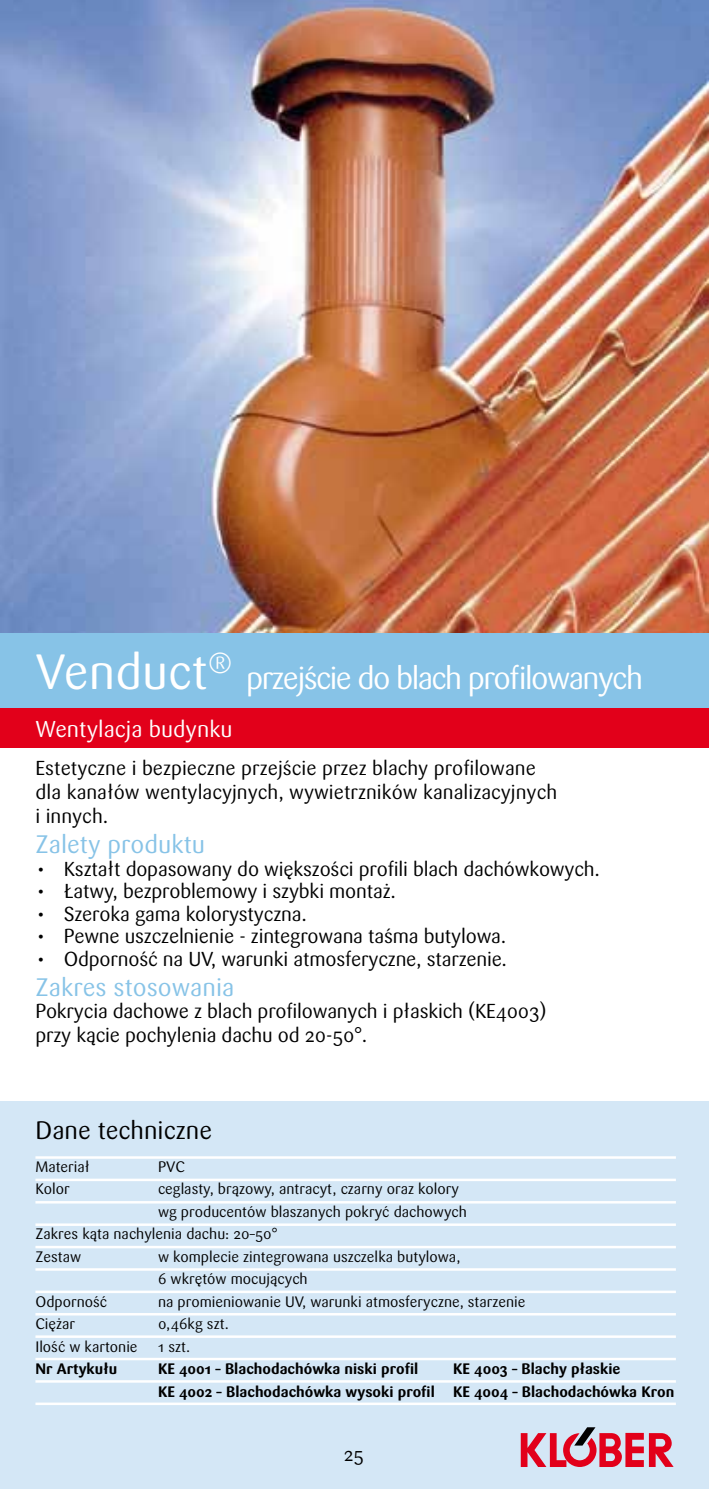
<style>
.page{position:relative;width:709px;height:1489px;background:#fff}
.page>*{position:absolute;margin:0;border:0;box-sizing:border-box;transform-origin:0 0}
.t1{font:49px "Sari Pl";color:#fff}
.t2{font:31.5px "Sari Pl";letter-spacing:-.05em;color:#fff}
.t3{font:25px "Sari Pl";color:#87c3e7}
.t4{font:25px "Sari Pl";color:#000}
.t5{font:22.75px "Sari Pl";color:#fff}
.t6{font:20px/24px "Sari Pl";letter-spacing:-.01em;color:#000}
.t7{font:19.25px "Sari Pl";color:#000}
.t8{font:15px/22.5px "Sari Pl";color:#000}
.t9{font:700 15px/22.5px "Sari Pl";color:#000}
</style>
<div class="page">
<img style="left:0;top:0;width:709px;height:633px">
<div style="left:0;top:633px;width:709px;height:75px;background:#87c3e7"></div>
<div style="left:1px;top:708px;width:708px;height:39px;background:#e2001a"></div>
<div style="left:0;top:1101px;width:709px;height:387px;background:#d4e7f6"></div>
<hr style="left:35px;top:1156px;width:641px;height:2px;background:#fff">
<hr style="left:35px;top:1178px;width:641px;height:3px;background:#fff">
<hr style="left:35px;top:1200px;width:641px;height:3px;background:#fff">
<hr style="left:35px;top:1223px;width:641px;height:2px;background:#fff">
<hr style="left:35px;top:1245px;width:641px;height:3px;background:#fff">
<hr style="left:35px;top:1268px;width:641px;height:2px;background:#fff">
<hr style="left:35px;top:1290px;width:641px;height:2px;background:#fff">
<hr style="left:35px;top:1312px;width:641px;height:3px;background:#fff">
<hr style="left:35px;top:1357px;width:641px;height:3px;background:#fff">
<hr style="left:35px;top:1335px;width:641px;height:2px;background:#fff">
<hr style="left:35px;top:1379px;width:641px;height:3px;background:#fff">
<hr style="left:35px;top:1402px;width:641px;height:2px;background:#fff">
<svg style="left:521px;top:1427px;width:152px;height:39px"></svg>
<h1 class="t1" style="left:35px;top:643px;width:199px">Venduct<sup>®</sup></h1>
<p class="t5" style="left:35px;top:715px;width:199px">Wentylacja budynku</p>
<h2 class="t2" style="left:246px;top:660px;width:398px">przejście do blach profilowanych</h2>
<p class="t6" style="left:35px;top:756px;width:523px">Estetyczne i bezpieczne przejście przez blachy profilowane dla kanałów wentylacyjnych, wywietrzników kanalizacyjnych i innych.</p>
<p class="t3" style="left:35px;top:830px;width:171px">Zalety produktu</p>
<p class="t6" style="left:35px;top:857px;width:566px">• Kształt dopasowany do większości profili blach dachówkowych.</p>
<p class="t6" style="left:35px;top:879px;width:362px">• Łatwy, bezproblemowy i szybki montaż.</p>
<p class="t6" style="left:35px;top:902px;width:273px">• Szeroka gama kolorystyczna.</p>
<p class="t6" style="left:35px;top:924px;width:472px">• Pewne uszczelnienie - zintegrowana taśma butylowa.</p>
<p class="t6" style="left:35px;top:947px;width:473px">• Odporność na UV, warunki atmosferyczne, starzenie.</p>
<p class="t3" style="left:35px;top:972px;width:200px">Zakres stosowania</p>
<p class="t6" style="left:35px;top:999px;width:512px">Pokrycia dachowe z blach profilowanych i płaskich (KE4003) przy kącie pochylenia dachu od 20-50°.</p>
<p class="t4" style="left:35px;top:1115px;width:178px">Dane techniczne</p>
<p class="t8" style="left:35px;top:1155px;width:56px">Materiał</p>
<p class="t8" style="left:158px;top:1155px;width:29px">PVC</p>
<p class="t8" style="left:35px;top:1177px;width:36px">Kolor</p>
<p class="t8" style="left:158px;top:1177px;width:302px">ceglasty, brązowy, antracyt, czarny oraz kolory</p>
<p class="t8" style="left:158px;top:1200px;width:310px">wg producentów blaszanych pokryć dachowych</p>
<p class="t8" style="left:35px;top:1222px;width:243px">Zakres kąta nachylenia dachu: 20–50°</p>
<p class="t8" style="left:35px;top:1245px;width:47px">Zestaw</p>
<p class="t8" style="left:158px;top:1245px;width:304px">w komplecie zintegrowana uszczelka butylowa,<br>6 wkrętów mocujących</p>
<p class="t8" style="left:35px;top:1290px;width:73px">Odporność</p>
<p class="t8" style="left:158px;top:1290px;width:369px">na promieniowanie UV, warunki atmosferyczne, starzenie</p>
<p class="t8" style="left:35px;top:1312px;width:41px">Ciężar</p>
<p class="t8" style="left:158px;top:1312px;width:72px">0,46kg szt.</p>
<p class="t8" style="left:35px;top:1335px;width:104px">Ilość w kartonie</p>
<p class="t8" style="left:158px;top:1335px;width:34px">1 szt.</p>
<p class="t9" style="left:35px;top:1357px;width:83px">Nr Artykułu</p>
<p class="t9" style="left:158px;top:1357px;width:262px">KE 4001 – Blachodachówka niski profil</p>
<p class="t9" style="left:158px;top:1357px;width:518px;text-indent:295px">KE 4003 – Blachy płaskie<br>KE 4002 – Blachodachówka wysoki profil KE 4004 – Blachodachówka Kron</p>
<p class="t7" style="left:344px;top:1442px;width:22px">25</p>
</div>
